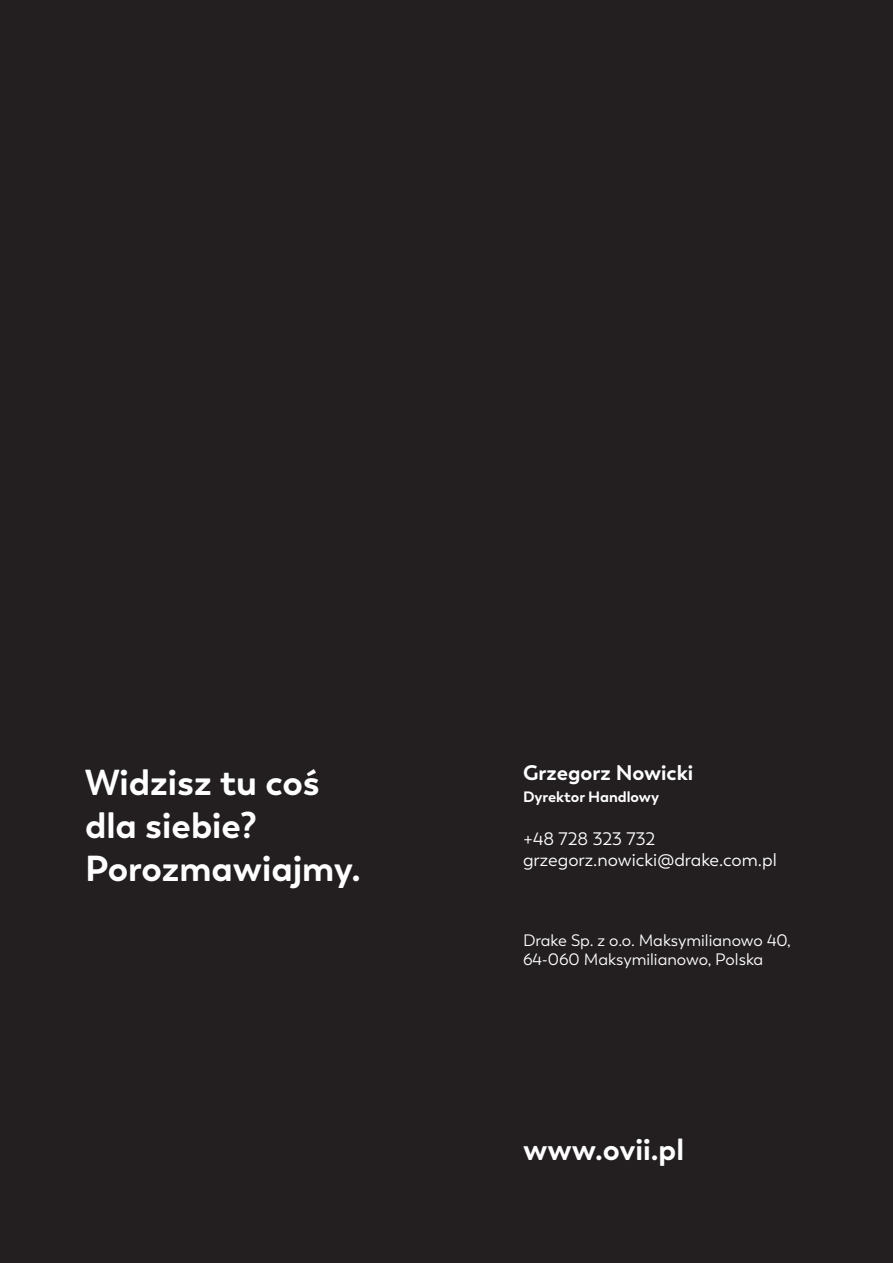
<style>
.page{position:relative;width:893px;height:1263px;background:#231f20}
.page>*{position:absolute;margin:0;border:0;box-sizing:border-box;transform-origin:0 0}
.t1{font:700 36px "Boston";color:#fff}
.t2{font:700 30px "Boston";color:#fff}
.t3{font:700 21px "Boston";color:#fff}
.t4{font:18px "Boston";color:#fff}
.t5{font:16.5px "Boston";color:#fff}
.t6{font:700 15px "Boston";color:#fff}
</style>
<div class="page">
<p class="t1" style="left:85px;top:760px;width:236px">Widzisz tu coś</p>
<p class="t1" style="left:85px;top:803px;width:173px">dla siebie?</p>
<p class="t1" style="left:85px;top:846px;width:277px">Porozmawiajmy.</p>
<p class="t3" style="left:523px;top:760px;width:172px">Grzegorz Nowicki</p>
<p class="t6" style="left:523px;top:787px;width:138px">Dyrektor Handlowy</p>
<p class="t4" style="left:523px;top:828px;width:134px">+48 728 323 732</p>
<p class="t4" style="left:523px;top:850px;width:255px">grzegorz.nowicki@drake.com.pl</p>
<p class="t5" style="left:523px;top:930px;width:269px">Drake Sp. z o.o. Maksymilianowo 40,</p>
<p class="t5" style="left:523px;top:950px;width:242px">64-060 Maksymilianowo, Polska</p>
<p class="t2" style="left:523px;top:1131px;width:163px">www.ovii.pl</p>
</div>
